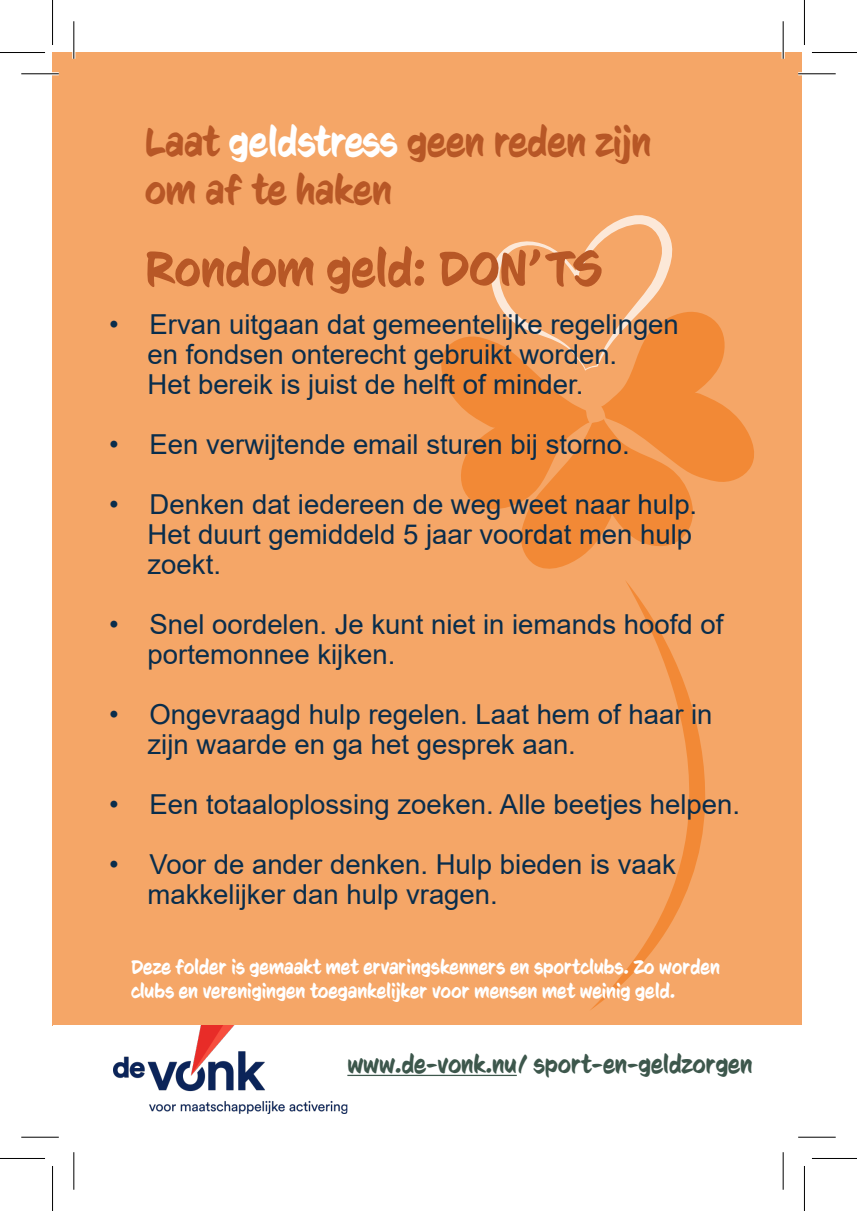
<style>
.page{position:relative;width:857px;height:1211px;background:#fff}
.page>*{position:absolute;margin:0;border:0;box-sizing:border-box;transform-origin:0 0}
.t1{font:50px "CC Sign Language";color:#b75726}
.t2{font:40px/48px "CC Sign Language";color:#b75726}
.t3{font:27.5px/30px "Arial";color:#092d4c}
.t4{font:25px "CC Sign Language";color:#3d574c}
.t5{font:20px/24px "CC Sign Language";color:#fff}
.s1{color:#fff}
</style>
<div class="page">
<div style="left:52px;top:52px;width:749px;height:973px;background:#f5a667"></div>
<svg style="left:590px;top:581px;width:116px;height:429px"></svg>
<svg style="left:441px;top:215px;width:313px;height:354px"></svg>
<img style="left:113px;top:1025px;width:234px;height:89px">
<hr style="left:347px;top:1074px;width:169px;height:2px;background:#3d574c">
<hr style="left:21px;top:72px;width:38px;height:3px;background:#fff">
<hr style="left:797px;top:72px;width:38px;height:3px;background:#fff">
<hr style="left:72px;top:21px;width:3px;height:38px;background:#fff">
<hr style="left:781px;top:21px;width:3px;height:38px;background:#fff">
<hr style="left:21px;top:73px;width:38px;height:1px;background:#000">
<hr style="left:797px;top:73px;width:38px;height:1px;background:#000">
<hr style="left:21px;top:1136px;width:38px;height:1px;background:#000">
<hr style="left:797px;top:1136px;width:38px;height:1px;background:#000">
<hr style="left:73px;top:21px;width:1px;height:38px;background:#000">
<hr style="left:73px;top:1152px;width:1px;height:37px;background:#000">
<hr style="left:782px;top:21px;width:1px;height:38px;background:#000">
<hr style="left:782px;top:1152px;width:1px;height:37px;background:#000">
<hr style="left:0;top:52px;width:45px;height:1px;background:#000">
<hr style="left:811px;top:52px;width:45px;height:1px;background:#000">
<hr style="left:0;top:1158px;width:45px;height:1px;background:#000">
<hr style="left:811px;top:1158px;width:45px;height:1px;background:#000">
<hr style="left:52px;top:0;width:1px;height:45px;background:#000">
<hr style="left:52px;top:1166px;width:1px;height:45px;background:#000">
<hr style="left:803px;top:0;width:1px;height:45px;background:#000">
<hr style="left:803px;top:1166px;width:1px;height:45px;background:#000">
<p class="t2" style="left:145px;top:118px;width:507px">Laat <span class="s1">geldstress</span> geen reden zijn om af te haken</p>
<p class="t1" style="left:145px;top:241px;width:458px">Rondom geld: DON’TS</p>
<p class="t3" style="left:147px;top:309px;width:532px;text-indent:-38px">• Ervan uitgaan dat gemeentelijke regelingen en fondsen onterecht gebruikt worden.<br>Het bereik is juist de helft of minder.</p>
<p class="t3" style="left:109px;top:429px;width:522px">• Een verwijtende email sturen bij storno.</p>
<p class="t3" style="left:109px;top:489px;width:589px">• Denken dat iedereen de weg weet naar hulp.</p>
<p class="t3" style="left:147px;top:519px;width:546px">Het duurt gemiddeld 5 jaar voordat men hulp zoekt.</p>
<p class="t3" style="left:147px;top:609px;width:577px;text-indent:-38px">• Snel oordelen. Je kunt niet in iemands hoofd of portemonnee kijken.</p>
<p class="t3" style="left:147px;top:699px;width:566px;text-indent:-38px">• Ongevraagd hulp regelen. Laat hem of haar in zijn waarde en ga het gesprek aan.</p>
<p class="t3" style="left:109px;top:789px;width:632px">• Een totaaloplossing zoeken. Alle beetjes helpen.</p>
<p class="t3" style="left:147px;top:849px;width:529px;text-indent:-38px">• Voor de ander denken. Hulp bieden is vaak makkelijker dan hulp vragen.</p>
<p class="t5" style="left:131px;top:955px;width:590px">Deze folder is gemaakt met ervaringskenners en sportclubs. Zo worden clubs en verenigingen toegankelijker voor mensen met weinig geld.</p>
<p class="t4" style="left:347px;top:1050px;width:406px">www.de-vonk.nu/ sport-en-geldzorgen</p>
</div>
